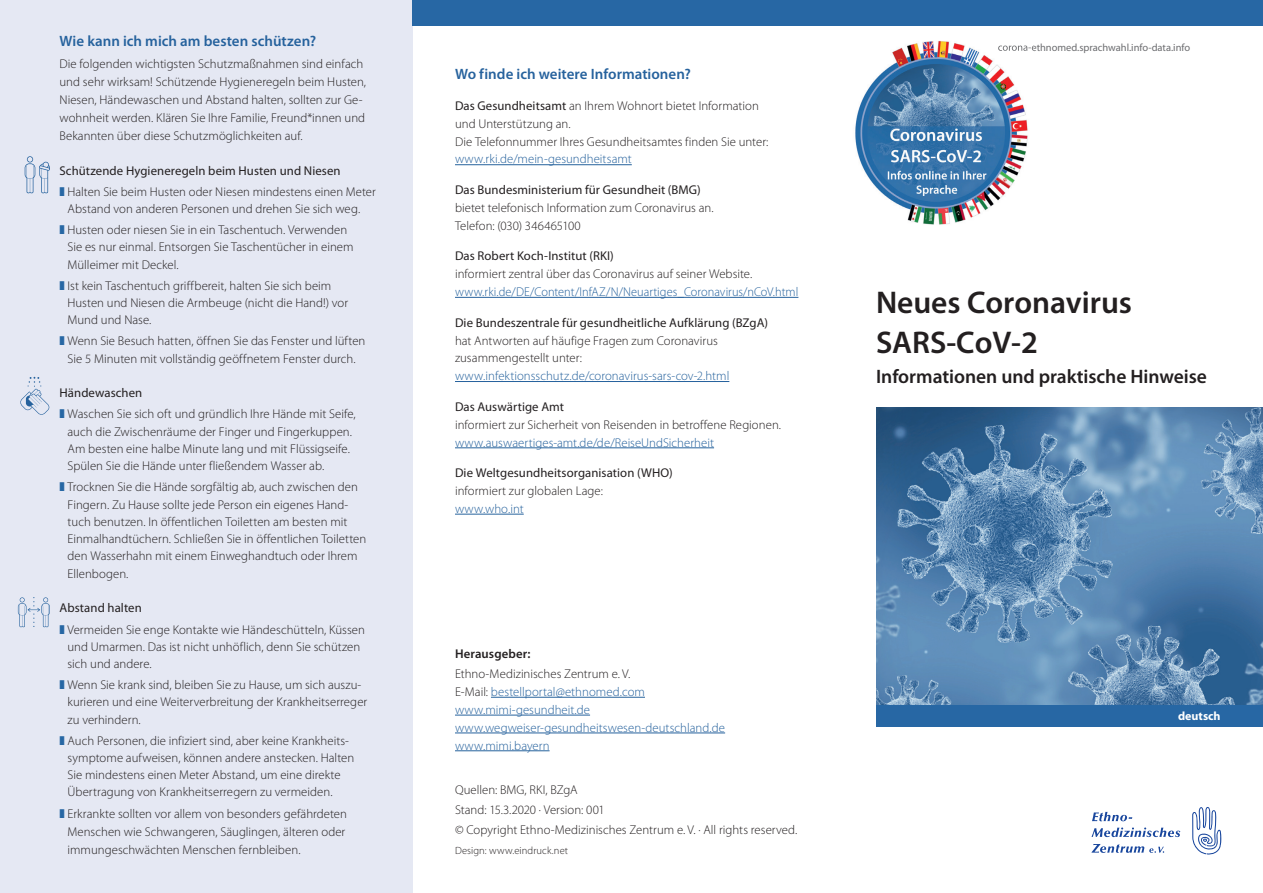
<style>
.page{position:relative;width:1263px;height:893px;background:#fff}
.page>*{position:absolute;margin:0;border:0;box-sizing:border-box;transform-origin:0 0}
.t1{font:600 31.5px/40.3px "Myriad Pro";color:#231f20}
.t2{font:600 19.5px "Myriad Pro";color:#231f20}
.t3{font:600 15px "Myriad Pro";color:#26629d}
.t4{font:300 12.75px/17.2px "Myriad Pro";color:#231f20}
.t5{font:300 12.75px/17.9px "Myriad Pro";letter-spacing:.005em;color:#26629d}
.t6{font:12.75px "Myriad Pro";letter-spacing:.005em;color:#231f20}
.t7{font:600 12.75px "Myriad Pro";letter-spacing:.01em;color:#231f20}
.t8{font:700 12px "Myriad Pro";color:#fff}
.t9{font:10.5px "Myriad Pro";color:#6c6d70}
.t10{font:300 10.5px "Myriad Pro";letter-spacing:.01em;color:#231f20}
.s1{font-weight:400}
.s2{color:#2767a4}
.s3{color:#231f20}
</style>
<div class="page">
<div style="left:0;top:0;width:412px;height:893px;background:#e5e8f3"></div>
<hr style="left:455px;top:164px;width:177px;height:1px;background:#26629d">
<hr style="left:455px;top:297px;width:343px;height:1px;background:#26629d">
<hr style="left:455px;top:381px;width:274px;height:1px;background:#26629d">
<hr style="left:455px;top:447px;width:259px;height:1px;background:#26629d">
<hr style="left:455px;top:514px;width:69px;height:1px;background:#26629d">
<div style="left:412px;top:0;width:851px;height:26px;background:#2767a4"></div>
<div style="left:876px;top:679px;width:387px;height:48px;background:#2767a4"></div>
<img style="left:876px;top:407px;width:387px;height:298px">
<svg style="left:20px;top:377px;width:29px;height:38px"></svg>
<svg style="left:25px;top:156px;width:25px;height:37px"></svg>
<svg style="left:18px;top:597px;width:32px;height:30px"></svg>
<hr style="left:491px;top:697px;width:154px;height:1px;background:#26629d">
<hr style="left:455px;top:715px;width:135px;height:1px;background:#26629d">
<hr style="left:455px;top:733px;width:270px;height:1px;background:#26629d">
<hr style="left:455px;top:750px;width:95px;height:1px;background:#26629d">
<svg style="left:1192px;top:807px;width:29px;height:48px"></svg>
<svg style="left:1091px;top:844px;width:73px;height:9px"></svg>
<svg style="left:1091px;top:827px;width:89px;height:10px"></svg>
<svg style="left:1092px;top:812px;width:40px;height:9px"></svg>
<img style="left:855px;top:41px;width:173px;height:184px">
<img style="left:998px;top:43px;width:36px;height:10px">
<p class="t3" style="left:60px;top:33px;width:258px">Wie kann ich mich am besten schützen?</p>
<p class="t4" style="left:60px;top:55px;width:308px;line-height:17.9px">Die folgenden wichtigsten Schutzmaßnahmen sind einfach und sehr wirksam! Schützende Hygieneregeln beim Husten, Niesen, Händewaschen und Abstand halten, sollten zur Ge&shy;wohnheit werden. Klären Sie Ihre Familie, Freund*innen und Bekannten über diese Schutzmöglichkeiten auf.</p>
<p class="t4" style="left:60px;top:160px;width:318px;line-height:21.1px"><span class="s1">Schützende Hygieneregeln beim Husten und Niesen<br></span><span class="s2">❚</span> Halten Sie beim Husten oder Niesen mindestens einen Meter</p>
<p class="t4" style="left:60px;top:198px;width:302px;line-height:21.1px;text-indent:8px">Abstand von anderen Personen und drehen Sie sich weg. <span class="s2">❚</span> Husten oder niesen Sie in ein Taschentuch. Verwenden</p>
<p class="t4" style="left:68px;top:239px;width:288px">Sie es nur einmal. Entsorgen Sie Taschentücher in einem<br>Müll eimer mit Deckel.</p>
<p class="t4" style="left:68px;top:277px;width:282px;text-indent:-8px"><span class="s2">❚</span> Ist kein Taschentuch griffbereit, halten Sie sich beim<br>Husten und Niesen die Armbeuge (nicht die Hand!) vor<br>Mund und Nase.</p>
<p class="t4" style="left:60px;top:333px;width:307px;text-align:center"><span class="s2">❚</span> Wenn Sie Besuch hatten, öffnen Sie das Fenster und lüften<br>Sie 5 Minuten mit vollständig geöffnetem Fenster durch.</p>
<p class="t4" style="left:60px;top:383px;width:298px;line-height:21.1px"><span class="s1">Händewaschen<br></span><span class="s2">❚</span> Waschen Sie sich oft und gründlich Ihre Hände mit Seife,</p>
<p class="t4" style="left:68px;top:423px;width:286px">auch die Zwischenräume der Finger und Fingerkuppen.<br>Am besten eine halbe Minute lang und mit Flüssigseife.<br>Spülen Sie die Hände unter fließendem Wasser ab.</p>
<p class="t4" style="left:68px;top:479px;width:300px;text-indent:-8px"><span class="s2">❚</span> Trocknen Sie die Hände sorgfältig ab, auch zwischen den Fingern. Zu Hause sollte jede Person ein eigenes Hand&shy;tuch benutzen. In öffentlichen Toiletten am besten mit Einmalhandtüchern. Schließen Sie in öffentlichen Toiletten den Wasserhahn mit einem Einweghandtuch oder Ihrem Ellenbogen.</p>
<p class="t4" style="left:60px;top:598px;width:307px;line-height:21.1px"><span class="s1">Abstand halten<br></span><span class="s2">❚</span> Vermeiden Sie enge Kontakte wie Händeschütteln, Küssen</p>
<p class="t4" style="left:68px;top:638px;width:294px">und Umarmen. Das ist nicht unhöflich, denn Sie schützen sich und andere.</p>
<p class="t4" style="left:68px;top:676px;width:301px;text-indent:-8px"><span class="s2">❚</span> Wenn Sie krank sind, bleiben Sie zu Hause, um sich auszu&shy;kurieren und eine Weiterverbreitung der Krankheitserreger zu verhindern.</p>
<p class="t4" style="left:68px;top:732px;width:288px;text-indent:-8px"><span class="s2">❚</span> Auch Personen, die infiziert sind, aber keine Krankheits&shy;symptome aufweisen, können andere anstecken. Halten Sie mindestens einen Meter Abstand, um eine direkte Über tragung von Krankheitserregern zu vermeiden.</p>
<p class="t4" style="left:68px;top:805px;width:281px;line-height:17.9px;text-indent:-8px"><span class="s2">❚</span> Erkrankte sollten vor allem von besonders gefährdeten<br>Menschen wie Schwangeren, Säuglingen, älteren oder immungeschwächten Menschen fernbleiben.</p>
<p class="t3" style="left:455px;top:66px;width:237px">Wo finde ich weitere Informationen?</p>
<p class="t4" style="left:455px;top:97px;width:315px;line-height:17.9px"><span class="s1">Das Gesundheitsamt</span> an Ihrem Wohnort bietet Information und Unterstützung an.<br>Die Telefonnummer Ihres Gesundheitsamtes finden Sie unter:</p>
<p class="t5" style="left:455px;top:150px;width:178px">www.rki.de/mein-gesundheitsamt</p>
<p class="t6" style="left:455px;top:183px;width:247px">Das Bundesministerium für Gesundheit (BMG)</p>
<p class="t4" style="left:455px;top:199px;width:260px;line-height:17.9px">bietet telefonisch Information zum Coronavirus an.<br>Telefon: (030) 346465100</p>
<p class="t6" style="left:455px;top:249px;width:160px">Das Robert Koch-Institut (RKI)</p>
<p class="t4" style="left:455px;top:266px;width:299px">informiert zentral über das Coronavirus auf seiner Website.</p>
<p class="t5" style="left:455px;top:283px;width:345px">www.rki.de/DE/Content/InfAZ/N/Neuartiges_Coronavirus/nCoV.html</p>
<p class="t6" style="left:455px;top:315px;width:315px">Die Bundeszentrale für gesundheitliche Aufklärung (BZgA)</p>
<p class="t4" style="left:455px;top:332px;width:264px;line-height:17.9px">hat Antworten auf häufige Fragen zum Coronavirus zusammengestellt unter:</p>
<p class="t5" style="left:455px;top:367px;width:276px">www.infektionsschutz.de/coronavirus-sars-cov-2.html</p>
<p class="t6" style="left:455px;top:400px;width:111px">Das Auswärtige Amt</p>
<p class="t4" style="left:455px;top:416px;width:328px">informiert zur Sicherheit von Reisenden in betroffene Regionen.</p>
<p class="t5" style="left:455px;top:434px;width:261px">www.auswaertiges-amt.de/de/ReiseUndSicherheit</p>
<p class="t6" style="left:455px;top:466px;width:219px">Die Weltgesundheitsorganisation (WHO)</p>
<p class="t4" style="left:455px;top:482px;width:149px">informiert zur globalen Lage:</p>
<p class="t5" style="left:455px;top:500px;width:70px">www.who.int</p>
<p class="t7" style="left:455px;top:647px;width:77px">Herausgeber:</p>
<p class="t5" style="left:455px;top:665px;width:272px"><span class="s3">Ethno-Medizinisches Zentrum e. V.<br>E-Mail:</span> bestellportal@ethnomed.com www.mimi-gesundheit.de www.wegweiser-gesundheitswesen-deutschland.de www.mimi.bayern</p>
<p class="t4" style="left:455px;top:780px;width:344px;line-height:20px">Quellen: BMG, RKI, BZgA<br>Stand: 15.3.2020 · Version: 001<br>© Copyright Ethno-Medizinisches Zentrum e. V. · All rights reserved.</p>
<p class="t10" style="left:455px;top:844px;width:115px">Design: www.eindruck.net</p>
<p class="t9" style="left:998px;top:41px;width:194px">corona-ethnomed.sprachwahl.info-data.info</p>
<h1 class="t1" style="left:876px;top:283px;width:257px">Neues Coronavirus<br>SARS-CoV-2</h1>
<h2 class="t2" style="left:876px;top:366px;width:332px">Informationen und praktische Hinweise</h2>
<p class="t8" style="left:1178px;top:709px;width:44px">deutsch</p>
</div>
